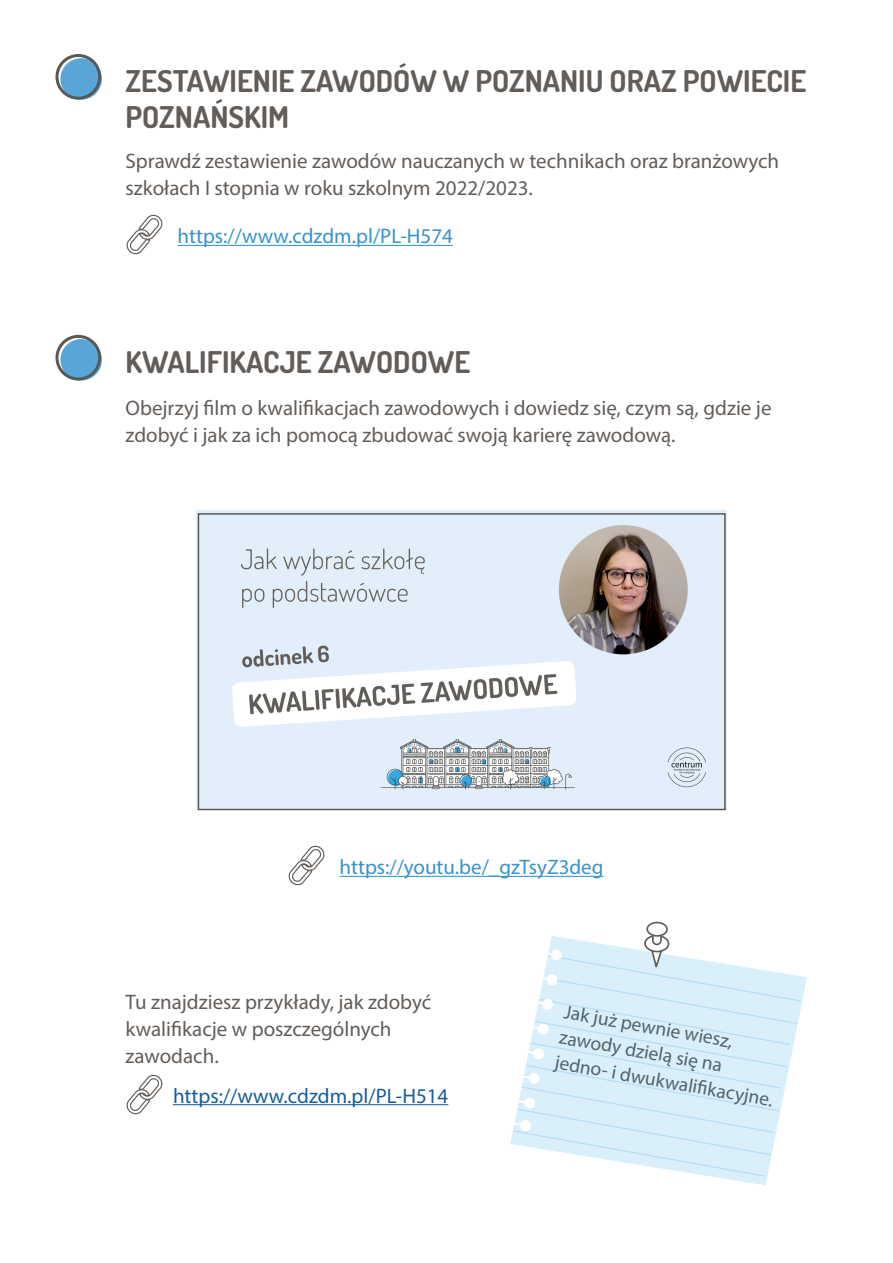
<style>
.page{position:relative;width:893px;height:1263px;background:#fff}
.page>*{position:absolute;margin:0;border:0;box-sizing:border-box;transform-origin:0 0}
.t1{font:700 30px/36px "Dosis";color:#635d59}
.t2{font:21px/27px "Myriad Pro";color:#635d59}
.t3{font:21px "Myriad Pro";color:#3793d0}
.t4{font:21px "Myriad Pro";color:#175d9e}
.t5{font:19.5px/25.5px "Myriad Pro";color:#635d59}
</style>
<div class="page">
<div style="left:60px;top:339px;width:42px;height:41px;background:#58a6d8;border-radius:50%"></div>
<div style="left:55px;top:335px;width:46px;height:45px;border:3px solid #585856;border-radius:50%"></div>
<svg style="left:126px;top:1074px;width:37px;height:41px"></svg>
<hr style="left:173px;top:1104px;width:275px;height:1px;background:#175d9e">
<hr style="left:178px;top:245px;width:275px;height:1px;background:#3793d0">
<div style="left:60px;top:58px;width:42px;height:42px;background:#58a6d8;border-radius:50%"></div>
<div style="left:55px;top:54px;width:46px;height:46px;border:3px solid #585856;border-radius:50%"></div>
<svg style="left:126px;top:214px;width:37px;height:41px"></svg>
<hr style="left:340px;top:876px;width:264px;height:1px;background:#3793d0">
<svg style="left:289px;top:845px;width:36px;height:41px"></svg>
<img style="left:196px;top:511px;width:531px;height:298px">
<div style="left:198px;top:513px;width:528px;height:297px;border:2px solid #585856"></div>
<svg style="left:510px;top:936px;width:297px;height:249px;fill:#d9eff9"></svg>
<svg style="left:516px;top:1097px;width:20px;height:12px"></svg>
<svg style="left:511px;top:1120px;width:20px;height:11px"></svg>
<svg style="left:520px;top:1072px;width:20px;height:12px"></svg>
<svg style="left:525px;top:1048px;width:20px;height:12px"></svg>
<svg style="left:529px;top:1023px;width:20px;height:12px"></svg>
<svg style="left:534px;top:998px;width:19px;height:12px"></svg>
<svg style="left:538px;top:974px;width:20px;height:12px"></svg>
<svg style="left:543px;top:949px;width:19px;height:12px"></svg>
<svg style="left:645px;top:935px;width:24px;height:17px"></svg>
<div style="left:644px;top:935px;width:25px;height:17px;border:2px solid #635d59;border-radius:50%"></div>
<svg style="left:649px;top:935px;width:15px;height:152px"></svg>
<div style="left:646px;top:921px;width:22px;height:16px;border:2px solid #635d59;border-radius:50%"></div>
<p class="t1" style="left:126px;top:63px;width:682px">ZESTAWIENIE ZAWODÓW W POZNANIU ORAZ POWIECIE<br>POZNAŃSKIM</p>
<p class="t2" style="left:126px;top:147px;width:655px">Sprawdź zestawienie zawodów nauczanych w technikach oraz branżowych szkołach I stopnia w roku szkolnym 2022/2023.</p>
<p class="t3" style="left:178px;top:223px;width:277px">https://www.cdzdm.pl/PL-H574</p>
<p class="t1" style="left:126px;top:343px;width:346px">KWALIFIKACJE ZAWODOWE</p>
<p class="t2" style="left:126px;top:394px;width:647px">Obejrzyj film o kwalifikacjach zawodowych i dowiedz się, czym są, gdzie je zdobyć i jak za ich pomocą zbudować swoją karierę zawodową.</p>
<p class="t3" style="left:340px;top:854px;width:265px">https://youtu.be/_gzTsyZ3deg</p>
<p class="t2" style="left:126px;top:988px;width:307px">Tu znajdziesz przykłady, jak zdobyć kwalifikacje w poszczególnych zawodach.</p>
<p class="t4" style="left:173px;top:1082px;width:277px">https://www.cdzdm.pl/PL-H514</p>
<p class="t5" style="left:566px;top:999px;width:222px;rotate:10deg">Jak już pewnie wiesz, zawody dzielą się na jedno- i dwukwalifi kacyjne.</p>
</div>
